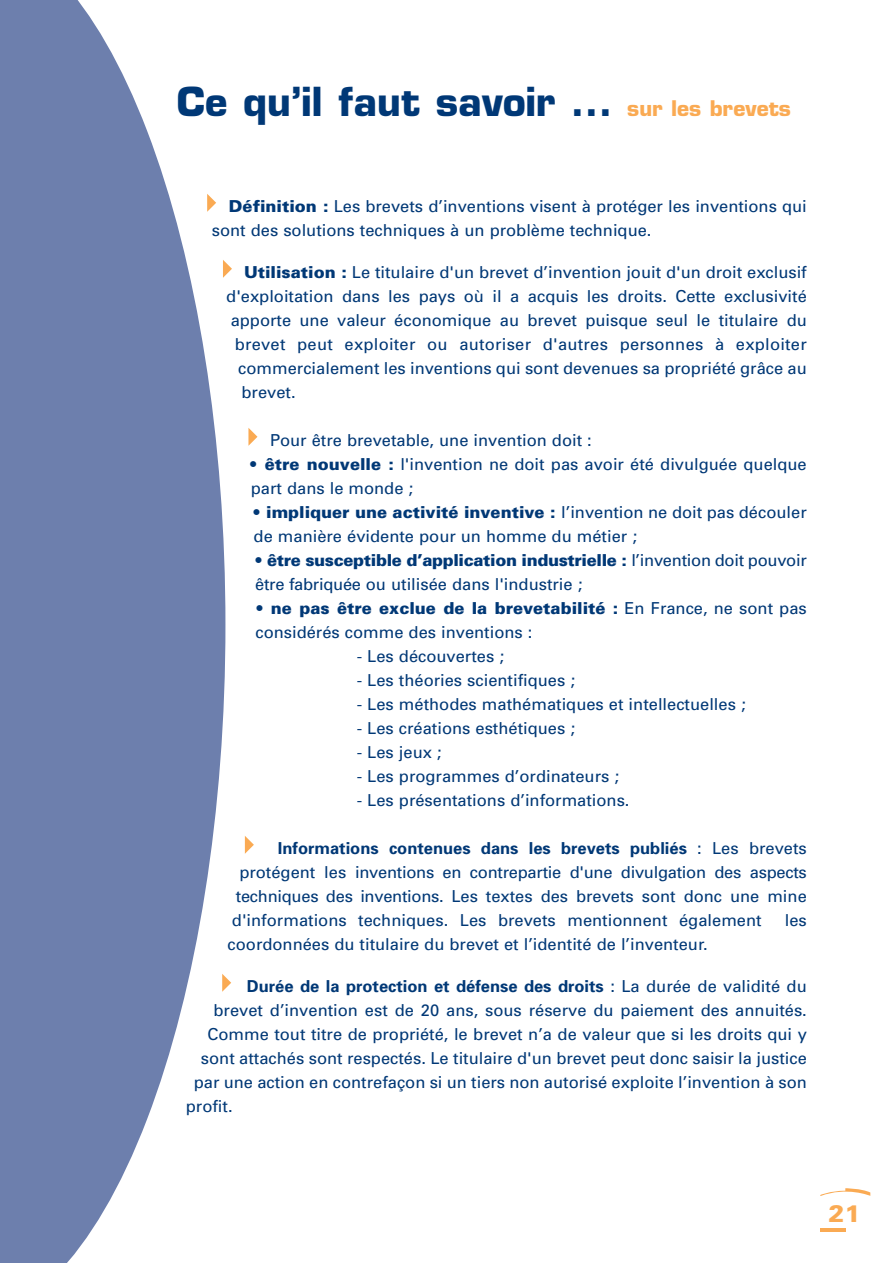
<style>
.page{position:relative;width:893px;height:1263px;background:#fff}
.page>*{position:absolute;margin:0;border:0;box-sizing:border-box;transform-origin:0 0}
.t1{font:700 39px "Eurostile";color:#003876}
.t2{font:900 24px "Univers";color:#faaa53}
.t3{font:16.5px/24px "Univers";color:#003876}
.t4{font:700 16.5px "Univers";color:#003876}
.s1{font-size:21px;color:#faaa53}
.s2{font-weight:900}
.s3{font-weight:400}
</style>
<div class="page">
<svg style="left:225px;top:976px;width:6px;height:13px"></svg>
<svg style="left:245px;top:836px;width:9px;height:18px"></svg>
<svg style="left:248px;top:428px;width:9px;height:18px"></svg>
<svg style="left:225px;top:262px;width:7px;height:14px"></svg>
<svg style="left:0;top:0;width:225px;height:1263px;fill:#6d7fad"></svg>
<hr style="left:820px;top:1229px;width:25px;height:3px;background:#faaa53">
<svg style="left:820px;top:1188px;width:50px;height:8px"></svg>
<h1 class="t1" style="left:177px;top:87px;width:615px">Ce qu’il faut savoir ... <span class="s1">sur les brevets</span></h1>
<p class="t3" style="left:212px;top:195px;width:596px;text-indent:17px"><span class="s2">Définition :</span> Les brevets d’inventions visent à protéger les inventions qui sont des solutions techniques à un problème technique.</p>
<p class="t3" style="left:244px;top:261px;width:564px"><span class="s2">Utilisation :</span> Le titulaire d'un brevet d’invention jouit d'un droit exclusif</p>
<p class="t3" style="left:226px;top:285px;width:582px">d'exploitation dans les pays où il a acquis les droits. Cette exclusivité</p>
<p class="t3" style="left:231px;top:309px;width:577px">apporte une valeur économique au brevet puisque seul le titulaire du</p>
<p class="t3" style="left:235px;top:333px;width:573px">brevet peut exploiter ou autoriser d'autres personnes à exploiter</p>
<p class="t3" style="left:238px;top:357px;width:570px">commercialement les inventions qui sont devenues sa propriété grâce au</p>
<p class="t3" style="left:241px;top:381px;width:56px">brevet.</p>
<p class="t3" style="left:270px;top:429px;width:323px">Pour être brevetable, une invention doit :</p>
<p class="t3" style="left:249px;top:453px;width:559px"><span class="s2">• être nouvelle :</span> l'invention ne doit pas avoir été divulguée quelque part dans le monde ;</p>
<p class="t3" style="left:252px;top:501px;width:555px"><span class="s2">• impliquer une activité inventive :</span> l’invention ne doit pas découler de manière évidente pour un homme du métier ;</p>
<p class="t3" style="left:254px;top:549px;width:554px"><span class="s2">• être susceptible d’application industrielle :</span> l’invention doit pouvoir être fabriquée ou utilisée dans l'industrie ;</p>
<p class="t3" style="left:255px;top:597px;width:553px"><span class="s2">• ne pas être exclue de la brevetabilité :</span> En France, ne sont pas considérés comme des inventions :</p>
<p class="t3" style="left:357px;top:645px;width:149px">- Les découvertes ;</p>
<p class="t3" style="left:357px;top:669px;width:220px">- Les théories scientifiques ;</p>
<p class="t3" style="left:357px;top:693px;width:390px">- Les méthodes mathématiques et intellectuelles ;</p>
<p class="t3" style="left:357px;top:717px;width:220px">- Les créations esthétiques ;</p>
<p class="t3" style="left:357px;top:741px;width:86px">- Les jeux ;</p>
<p class="t3" style="left:357px;top:765px;width:264px">- Les programmes d’ordinateurs ;</p>
<p class="t3" style="left:357px;top:789px;width:274px">- Les présentations d’informations.</p>
<p class="t4" style="left:278px;top:842px;width:530px">Informations contenues dans les brevets publiés <span class="s3">: Les brevets</span></p>
<p class="t3" style="left:239px;top:861px;width:569px">protégent les inventions en contrepartie d'une divulgation des aspects</p>
<p class="t3" style="left:236px;top:885px;width:572px">techniques des inventions. Les textes des brevets sont donc une mine</p>
<p class="t3" style="left:232px;top:909px;width:531px">d'informations techniques. Les brevets mentionnent également</p>
<p class="t3" style="left:784px;top:909px;width:24px">les</p>
<p class="t3" style="left:227px;top:933px;width:481px">coordonnées du titulaire du brevet et l’identité de l’inventeur.</p>
<p class="t4" style="left:247px;top:980px;width:561px">Durée de la protection et défense des droits <span class="s3">: La durée de validité du</span></p>
<p class="t3" style="left:213px;top:999px;width:595px">brevet d’invention est de 20 ans, sous réserve du paiement des annuités.</p>
<p class="t3" style="left:207px;top:1023px;width:601px">Comme tout titre de propriété, le brevet n’a de valeur que si les droits qui y</p>
<p class="t3" style="left:201px;top:1047px;width:607px">sont attachés sont respectés. Le titulaire d'un brevet peut donc saisir la justice</p>
<p class="t3" style="left:194px;top:1071px;width:614px">par une action en contrefaçon si un tiers non autorisé exploite l’invention à son</p>
<p class="t3" style="left:186px;top:1095px;width:48px">profit.</p>
<h2 class="t2" style="left:828px;top:1205px;width:34px">21</h2>
</div>
